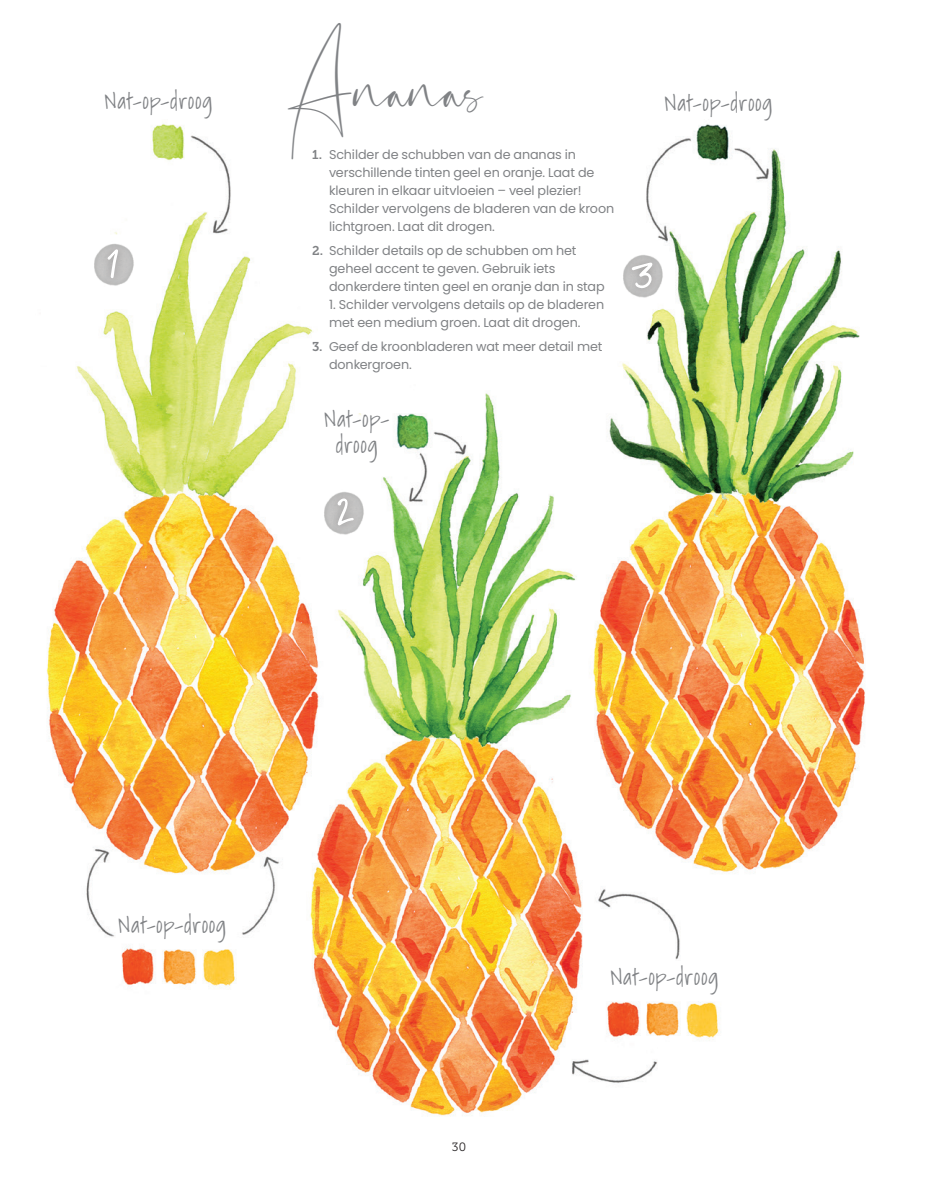
<style>
.page{position:relative;width:936px;height:1191px;background:#fff}
.page>*{position:absolute;margin:0;border:0;box-sizing:border-box;transform-origin:0 0}
.t1{font:45px "Santorini";color:#808285}
.t2{font:300 22.5px/25.5px "Shadows Into";letter-spacing:.045em;color:#808285;text-align:center}
.t3{font:12.75px/18px "Poppins";letter-spacing:-.01em;color:#808285}
.t4{font:12px "Museo Slab 300";color:#231f20}
.s1{font-family:"Museo Slab 700"}
</style>
<div class="page">
<img style="left:46px;top:124px;width:819px;height:992px">
<img style="left:321px;top:489px;width:45px;height:46px">
<div style="left:329px;top:490px;width:33px;height:44px;background:#231f20;opacity:.3"></div>
<svg style="left:336px;top:497px;width:18px;height:29px"></svg>
<img style="left:91px;top:241px;width:45px;height:46px">
<div style="left:99px;top:241px;width:28px;height:46px;background:#231f20;opacity:.3"></div>
<svg style="left:107px;top:248px;width:12px;height:31px"></svg>
<img style="left:620px;top:253px;width:45px;height:46px">
<div style="left:623px;top:254px;width:37px;height:43px;background:#231f20;opacity:.3"></div>
<svg style="left:630px;top:262px;width:23px;height:27px"></svg>
<h1 class="t1" style="left:285px;top:58px;width:200px">Ananas</h1>
<h2 class="t2" style="left:104px;top:88px;width:109px">Nat-op-droog</h2>
<h2 class="t2" style="left:664px;top:89px;width:109px">Nat-op-droog</h2>
<p class="t3" style="left:329px;top:145px;width:287px;text-indent:-17px"><span class="s1">1.</span> Schilder de schubben van de ananas in verschillende tinten geel en oranje. Laat de kleuren in elkaar uitvloeien – veel plezier!<br>Schilder vervolgens de bladeren van de kroon lichtgroen. Laat dit drogen.</p>
<p class="t3" style="left:329px;top:241px;width:277px;text-indent:-17px"><span class="s1">2.</span> Schilder details op de schubben om het geheel accent te geven. Gebruik iets donkerdere tinten geel en oranje dan in stap</p>
<p class="t3" style="left:329px;top:295px;width:277px">1. Schilder vervolgens details op de bladeren met een medium groen. Laat dit drogen.</p>
<p class="t3" style="left:329px;top:337px;width:275px;text-indent:-17px"><span class="s1">3.</span> Geef de kroonbladeren wat meer detail met donkergroen.</p>
<h2 class="t2" style="left:324px;top:406px;width:67px">Nat-op&shy;droog</h2>
<h2 class="t2" style="left:118px;top:911px;width:109px">Nat-op-droog</h2>
<p class="t4" style="left:452px;top:1140px;width:16px">30</p>
<h2 class="t2" style="left:610px;top:963px;width:109px">Nat-op-droog</h2>
</div>
